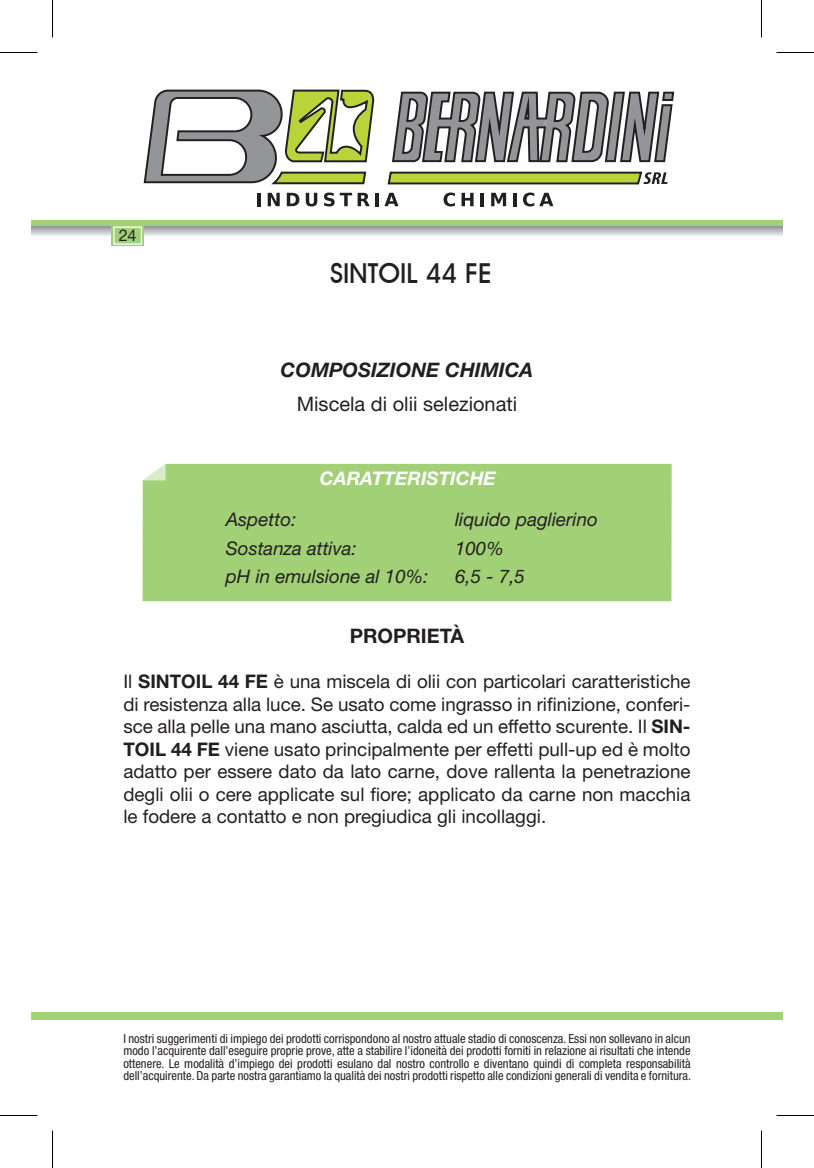
<style>
.page{position:relative;width:814px;height:1168px;background:#fff}
.page>*{position:absolute;margin:0;border:0;box-sizing:border-box;transform-origin:0 0}
.t1{font:500 27.5px "Avant Garde IT Cby BT";color:#231f20}
.t2{font:20px "Helvetica Neue LT Std";color:#231f20}
.t3{font:italic 700 20px "Helvetica Neue LT Std";color:#231f20}
.t4{font:700 20px "Helvetica Neue LT Std";color:#231f20}
.t5{font:18.75px/22.5px "Helvetica Neue LT Std";color:#231f20;text-align:justify}
.t6{font:italic 18.75px "Helvetica Neue LT Std";color:#231f20}
.t7{font:italic 700 18.75px "Helvetica Neue LT Std";color:#fff}
.t8{font:16.25px "Helvetica Neue LT Std";color:#231f20}
.t9{font:condensed 12.5px/12.5px "Helvetica Neue LT Std";color:#231f20;text-align:justify}
.s1{font-weight:700}
</style>
<div class="page">
<div style="left:31px;top:220px;width:730px;height:8px;background:#a1d076"></div>
<svg style="left:31px;top:226px;width:730px;height:10px;background:#bfc0c2"></svg>
<svg style="left:143px;top:91px;width:532px;height:93px"></svg>
<svg style="left:145px;top:89px;width:230px;height:96px"></svg>
<svg style="left:386px;top:171px;width:281px;height:14px;background:#95a44e"></svg>
<hr style="left:257px;top:193px;width:4px;height:13px;background:#231f20">
<svg style="left:268px;top:193px;width:12px;height:13px"></svg>
<svg style="left:287px;top:193px;width:12px;height:13px"></svg>
<svg style="left:306px;top:193px;width:11px;height:13px"></svg>
<svg style="left:324px;top:193px;width:10px;height:13px"></svg>
<svg style="left:340px;top:193px;width:30px;height:13px"></svg>
<hr style="left:375px;top:193px;width:4px;height:13px;background:#231f20">
<svg style="left:384px;top:193px;width:14px;height:13px"></svg>
<svg style="left:443px;top:193px;width:12px;height:13px"></svg>
<svg style="left:461px;top:193px;width:12px;height:13px"></svg>
<hr style="left:480px;top:193px;width:4px;height:13px;background:#231f20">
<svg style="left:491px;top:193px;width:15px;height:13px"></svg>
<svg style="left:513px;top:193px;width:3px;height:13px"></svg>
<svg style="left:523px;top:193px;width:30px;height:13px"></svg>
<div style="left:761px;top:220px;width:21px;height:8px;background:#a1d076"></div>
<svg style="left:761px;top:226px;width:21px;height:10px"></svg>
<div style="left:761px;top:1012px;width:21px;height:8px;background:#a1d076"></div>
<div style="left:31px;top:1012px;width:730px;height:8px;background:#a1d076"></div>
<div style="left:111px;top:225px;width:33px;height:21px;background:#a1d076"></div>
<div style="left:113px;top:226px;width:29px;height:19px;background:#a1d076;border:1px solid #fff"></div>
<div style="left:143px;top:464px;width:528px;height:137px;background:#a1d076"></div>
<svg style="left:143px;top:464px;width:23px;height:17px"></svg>
<hr style="left:0;top:52px;width:38px;height:1px;background:#000">
<hr style="left:776px;top:52px;width:38px;height:1px;background:#000">
<hr style="left:0;top:1115px;width:38px;height:1px;background:#000">
<hr style="left:776px;top:1115px;width:38px;height:1px;background:#000">
<hr style="left:52px;top:0;width:1px;height:38px;background:#000">
<hr style="left:52px;top:1130px;width:1px;height:38px;background:#000">
<hr style="left:761px;top:0;width:1px;height:38px;background:#000">
<hr style="left:761px;top:1130px;width:1px;height:38px;background:#000">
<h3 class="t8" style="left:119px;top:226px;width:19px">24</h3>
<h1 class="t1" style="left:330px;top:257px;width:163px">SINTOIL 44 FE</h1>
<h2 class="t3" style="left:281px;top:357px;width:254px">COMPOSIZIONE CHIMICA</h2>
<h2 class="t2" style="left:297px;top:392px;width:222px">Miscela di olii selezionati</h2>
<h3 class="t7" style="left:320px;top:467px;width:178px">CARATTERISTICHE</h3>
<h3 class="t6" style="left:226px;top:508px;width:72px">Aspetto:</h3>
<h3 class="t6" style="left:455px;top:508px;width:144px">liquido paglierino</h3>
<h3 class="t6" style="left:226px;top:537px;width:132px">Sostanza attiva:</h3>
<h3 class="t6" style="left:455px;top:537px;width:50px">100%</h3>
<h3 class="t6" style="left:226px;top:565px;width:204px">pH in emulsione al 10%:</h3>
<h3 class="t6" style="left:455px;top:565px;width:71px">6,5 - 7,5</h3>
<h2 class="t4" style="left:350px;top:624px;width:116px">PROPRIETÀ</h2>
<p class="t5" style="left:123px;top:670px;width:568px">Il <span class="s1">SINTOIL 44 FE</span> è una miscela di olii con particolari caratteristiche di resistenza alla luce. Se usato come ingrasso in rifinizione, conferi&shy;sce alla pelle una mano asciutta, calda ed un effetto scurente. Il <span class="s1">SIN-TOIL 44 FE</span> viene usato principalmente per effetti pull-up ed è molto adatto per essere dato da lato carne, dove rallenta la penetrazione degli olii o cere applicate sul fiore; applicato da carne non macchia le fodere a contatto e non pregiudica gli incollaggi.</p>
<p class="t9" style="left:123px;top:1032px;width:569px">I nostri suggerimenti di impiego dei prodotti corrispondono al nostro attuale stadio di conoscenza. Essi non sollevano in alcun modo l’acquirente dall’eseguire proprie prove, atte a stabilire l’idoneità dei prodotti forniti in relazione ai risultati che intende ottenere. Le modalità d’impiego dei prodotti esulano dal nostro controllo e diventano quindi di completa responsabilità dell’acquirente. Da parte nostra garantiamo la qualità dei nostri prodotti rispetto alle condizioni generali di vendita e fornitura.</p>
</div>
